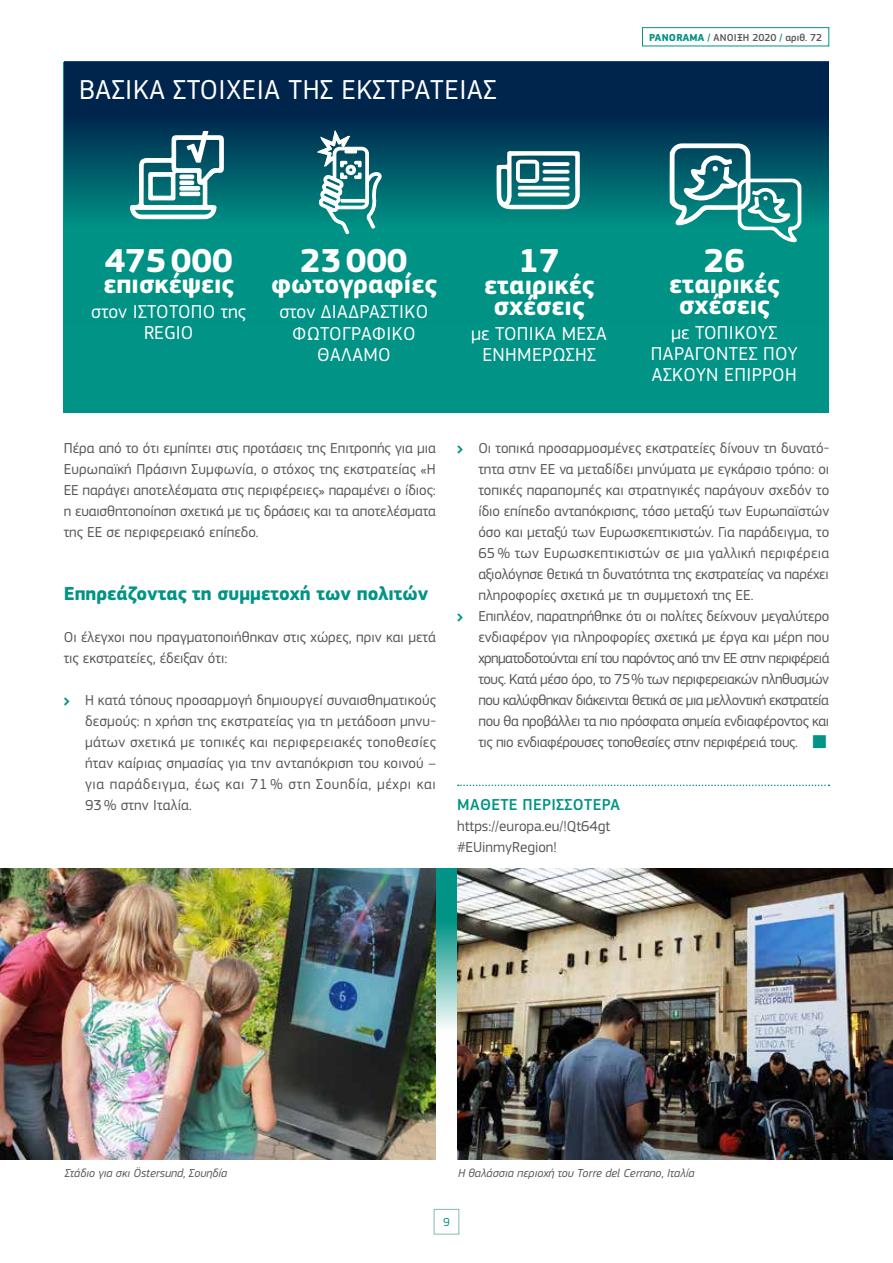
<style>
.page{position:relative;width:893px;height:1263px;background:#fff}
.page>*{position:absolute;margin:0;border:0;box-sizing:border-box;transform-origin:0 0}
.t1{font:700 34.5px "EC Square Sans Pro";color:#fff}
.t2{font:28.5px "EC Square Sans Pro";letter-spacing:.02em;color:#fff}
.t3{font:700 27px/21px "EC Square Sans Pro";color:#fff;text-align:center}
.t4{font:19.5px/21px "EC Square Sans Pro";letter-spacing:.02em;color:#fff;text-align:center}
.t5{font:700 19.5px "EC Square Sans Pro";color:#009386}
.t6{font:19.5px/21px "EC Square Sans Pro";color:#fff;text-align:center}
.t7{font:500 16.5px "EC Square Sans Pro";letter-spacing:.02em;color:#009386}
.t8{font:15px/21px "EC Square Sans Pro";letter-spacing:-.005em;color:#575756}
.t9{font:italic 12px "EC Square Sans Pro";color:#575756}
.t10{font:12px "EC Square Sans Pro";color:#009386}
.t11{font:500 10.5px "EC Square Sans Pro";color:#575756}
.s1{font-weight:700;color:#009386}
.s2{color:#009386}
</style>
<div class="page">
<hr style="left:0;top:0;width:1px;height:350px;background:#009386">
<svg style="left:0;top:868px;width:457px;height:159px;background:#54afa3"></svg>
<div style="left:642px;top:27px;width:187px;height:19px;border:1px solid #009386"></div>
<div style="left:434px;top:1209px;width:25px;height:25px;border:1px solid #81bcb4"></div>
<img style="left:0;top:0;width:1px;height:302px">
<div style="left:64px;top:62px;width:765px;height:350px;background:#009386"></div>
<svg style="left:458px;top:784px;width:371px;height:2px"></svg>
<img style="left:457px;top:868px;width:436px;height:292px">
<img style="left:0;top:869px;width:436px;height:290px">
<svg style="left:65px;top:61px;width:764px;height:182px"></svg>
<svg style="left:317px;top:130px;width:65px;height:104px"></svg>
<svg style="left:669px;top:143px;width:132px;height:99px"></svg>
<svg style="left:496px;top:151px;width:84px;height:58px;background:#63a0a6"></svg>
<svg style="left:542px;top:162px;width:28px;height:4px"></svg>
<svg style="left:542px;top:170px;width:28px;height:4px"></svg>
<svg style="left:542px;top:177px;width:28px;height:4px"></svg>
<svg style="left:518px;top:186px;width:52px;height:4px"></svg>
<hr style="left:518px;top:193px;width:52px;height:3px;background:#fff;border-radius:2px">
<svg style="left:130px;top:113px;width:94px;height:130px"></svg>
<h2 class="t2" style="left:79px;top:73px;width:419px">ΒΑΣΙΚΆ ΣΤΟΙΧΕΊΑ ΤΗΣ ΕΚΣΤΡΑΤΕΊΑΣ</h2>
<p class="t11" style="left:649px;top:31px;width:175px"><span class="s1">PANORAMA</span> <span class="s2">/</span> ΑΝΟΙΞΗ 2020 <span class="s2">/</span> αριθ. 72</p>
<h1 class="t1" style="left:105px;top:240px;width:129px">475000</h1>
<h3 class="t3" style="left:104px;top:274px;width:132px">επισκέψεις</h3>
<h3 class="t6" style="left:91px;top:301px;width:156px">στον ΙΣΤΌΤΟΠΟ της<br>REGIO</h3>
<h1 class="t1" style="left:300px;top:240px;width:109px">23000</h1>
<h3 class="t3" style="left:271px;top:275px;width:167px">φωτογραφίες</h3>
<h3 class="t4" style="left:279px;top:302px;width:150px">στον ΔΙΑΔΡΑΣΤΙΚΌ<br>ΦΩΤΟΓΡΑΦΙΚΌ<br>ΘΆΛΑΜΟ</h3>
<h1 class="t1" style="left:518px;top:240px;width:43px">17</h1>
<h3 class="t3" style="left:484px;top:275px;width:112px">εταιρικές σχέσεις</h3>
<h3 class="t4" style="left:471px;top:323px;width:137px">με ΤΟΠΙΚΆ ΜΈΣΑ<br>ΕΝΗΜΈΡΩΣΗΣ</h3>
<h1 class="t1" style="left:704px;top:240px;width:43px">26</h1>
<h3 class="t3" style="left:669px;top:274px;width:112px">εταιρικές σχέσεις</h3>
<h3 class="t4" style="left:651px;top:322px;width:136px;text-align:left;text-indent:20px">με ΤΟΠΙΚΟΎΣ<br>ΠΑΡΆΓΟΝΤΕΣ ΠΟΥ<br>ΑΣΚΟΎΝ ΕΠΙΡΡΟΉ</h3>
<p class="t8" style="left:64px;top:438px;width:374px;text-align:justify">Πέρα από το ότι εμπίπτει στις προτάσεις της Επιτροπής για μια Ευρωπαϊκή Πράσινη Συμφωνία, ο στόχος της εκστρατείας «Η ΕΕ παράγει αποτελέσματα στις περιφέρειες» παραμένει ο ίδιος: η ευαισθητοποίηση σχετικά με τις δράσεις και τα αποτελέσματα της ΕΕ σε περιφερειακό επίπεδο.</p>
<h3 class="t5" style="left:64px;top:582px;width:366px">Επηρεάζοντας τη συμμετοχή των πολιτών</h3>
<p class="t8" style="left:64px;top:627px;width:374px">Οι έλεγχοι που πραγματοποιήθηκαν στις χώρες, πριν και μετά τις εκστρατείες, έδειξαν ότι:</p>
<p class="t8" style="left:85px;top:690px;width:352px;text-align:justify">Η κατά τόπους προσαρμογή δημιουργεί συναισθηματικούς δεσμούς: η χρήση της εκστρατείας για τη μετάδοση μηνυ&shy;μάτων σχετικά με τοπικές και περιφερειακές τοποθεσίες ήταν καίριας σημασίας για την ανταπόκριση του κοινού – για παράδειγμα, έως και 71 % στη Σουηδία, μέχρι και 93 % στην Ιταλία.</p>
<p class="t8" style="left:478px;top:438px;width:353px">Οι τοπικά προσαρμοσμένες εκστρατείες δίνουν τη δυνατό&shy;τητα στην ΕΕ να μεταδίδει μηνύματα με εγκάρσιο τρόπο: οι τοπικές παραπομπές και στρατηγικές παράγουν σχεδόν το ίδιο επίπεδο ανταπόκρισης, τόσο μεταξύ των Ευρωπαϊστών όσο και μεταξύ των Ευρωσκεπτικιστών. Για παράδειγμα, το 65 % των Ευρωσκεπτικιστών σε μια γαλλική περιφέρεια αξιολόγησε θετικά τη δυνατότητα της εκστρατείας να παρέχει πληροφορίες σχετικά με τη συμμετοχή της ΕΕ.<br>Επιπλέον, παρατηρήθηκε ότι οι πολίτες δείχνουν μεγαλύτερο ενδιαφέρον για πληροφορίες σχετικά με έργα και μέρη που χρηματοδοτούνται επί του παρόντος από την ΕΕ στην περιφέρειά τους. Κατά μέσο όρο, το 75% των περιφερειακών πληθυσμών που καλύφθηκαν διάκεινται θετικά σε μια μελλοντική εκστρατεία που θα προβάλλει τα πιο πρόσφατα σημεία ενδιαφέροντος και τις πιο ενδιαφέρουσες τοποθεσίες στην περιφέρειά τους.</p>
<p class="t7" style="left:457px;top:795px;width:164px">ΜΑΘΕΤΕ ΠΕΡΙΣΣΟΤΕΡΑ</p>
<p class="t8" style="left:457px;top:816px;width:155px">https://europa.eu/!Qt64gt #EUinmyRegion!</p>
<p class="t9" style="left:65px;top:1166px;width:164px">Στάδιο για σκι Östersund, Σουηδία</p>
<p class="t9" style="left:458px;top:1166px;width:238px">Η θαλάσσια περιοχή του Torre del Cerrano, Ιταλία</p>
<p class="t10" style="left:443px;top:1215px;width:8px">9</p>
</div>
